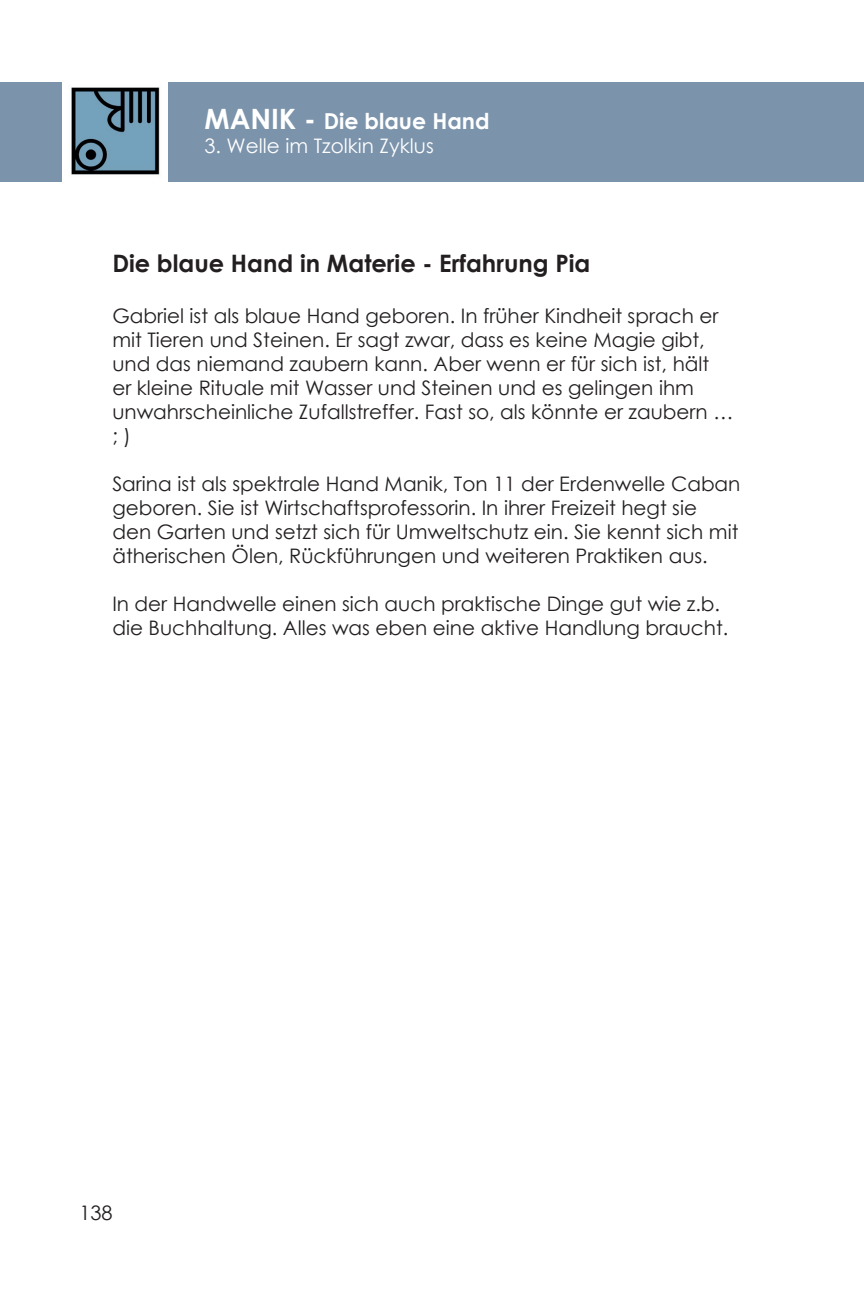
<style>
.page{position:relative;width:864px;height:1296px;background:#fff}
.page>*{position:absolute;margin:0;border:0;box-sizing:border-box;transform-origin:0 0}
.t1{font:700 24px "Century Gothic";color:#231f20}
.t2{font:700 22px "Century Gothic";color:#fff}
.t3{font:20px/24px "Century Gothic";color:#231f20}
.t4{font:20px "Century Gothic";color:#fff}
.s1{font-size:28px}
</style>
<div class="page">
<div style="left:0;top:82px;width:864px;height:99px;background:#7b93ab"></div>
<div style="left:63px;top:59px;width:105px;height:162px;background:#fff"></div>
<img style="left:71px;top:87px;width:89px;height:88px">
<p class="t2" style="left:204px;top:104px;width:287px"><span class="s1">MANIK -</span> Die blaue Hand</p>
<p class="t4" style="left:204px;top:131px;width:231px">3. Welle im Tzolkin Zyklus</p>
<p class="t1" style="left:112px;top:245px;width:480px">Die blaue Hand in Materie - Erfahrung Pia</p>
<p class="t3" style="left:112px;top:303px;width:623px">Gabriel ist als blaue Hand geboren. In früher Kindheit sprach er mit Tieren und Steinen. Er sagt zwar, dass es keine Magie gibt, und das niemand zaubern kann. Aber wenn er für sich ist, hält er kleine Rituale mit Wasser und Steinen und es gelingen ihm unwahrscheinliche Zufallstreffer. Fast so, als könnte er zaubern … ; )</p>
<p class="t3" style="left:112px;top:471px;width:630px">Sarina ist als spektrale Hand Manik, Ton 11 der Erdenwelle Caban geboren. Sie ist Wirtschaftsprofessorin. In ihrer Freizeit hegt sie den Garten und setzt sich für Umweltschutz ein. Sie kennt sich mit ätherischen Ölen, Rückführungen und weiteren Praktiken aus.</p>
<p class="t3" style="left:112px;top:591px;width:617px">In der Handwelle einen sich auch praktische Dinge gut wie z.b. die Buchhaltung. Alles was eben eine aktive Handlung braucht.</p>
<p class="t3" style="left:79px;top:1200px;width:35px">138</p>
</div>
